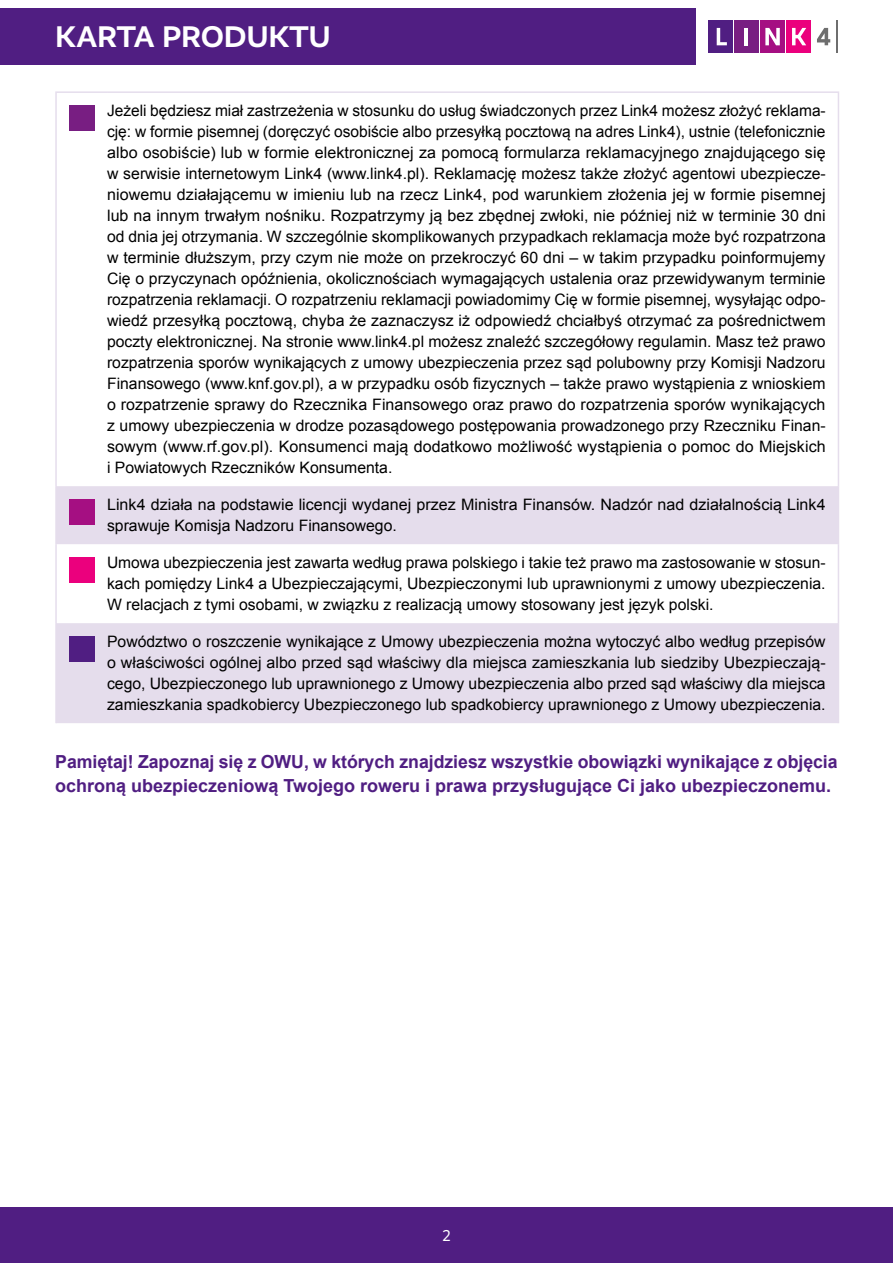
<style>
.page{position:relative;width:893px;height:1263px;background:#fff}
.page>*{position:absolute;margin:0;border:0;box-sizing:border-box;transform-origin:0 0}
.t1{font:700 30px "Link 4 Realist";letter-spacing:.01em;color:#fff}
.tekst_special{font:700 18px/24px "Arial";color:#501e82}
.tekst{font:15.75px/21px "Arial";color:#000;text-align:justify}
.t2{font:15.75px "Link 4 Realist";color:#fff}
</style>
<div class="page">
<div style="left:0;top:1208px;width:893px;height:55px;background:#501e82"></div>
<svg style="left:57px;top:486px;width:781px;height:237px;fill:#e5ddec"></svg>
<hr style="left:55px;top:93px;width:2px;height:393px;background:#e5ddec">
<hr style="left:838px;top:93px;width:1px;height:393px;background:#e5ddec">
<hr style="left:55px;top:486px;width:2px;height:58px;background:#e5ddec">
<hr style="left:838px;top:486px;width:1px;height:58px;background:#e5ddec">
<hr style="left:55px;top:544px;width:2px;height:79px;background:#e5ddec">
<hr style="left:838px;top:544px;width:1px;height:79px;background:#e5ddec">
<hr style="left:55px;top:623px;width:2px;height:100px;background:#e5ddec">
<hr style="left:838px;top:623px;width:1px;height:100px;background:#e5ddec">
<hr style="left:55px;top:91px;width:52px;height:2px;background:#e5ddec">
<hr style="left:107px;top:91px;width:732px;height:2px;background:#e5ddec">
<div style="left:69px;top:105px;width:25px;height:25px;background:#781e82"></div>
<div style="left:69px;top:499px;width:25px;height:25px;background:#a50f82"></div>
<div style="left:69px;top:557px;width:25px;height:25px;background:#eb007d"></div>
<div style="left:69px;top:636px;width:25px;height:25px;background:#501e82"></div>
<div style="left:0;top:8px;width:696px;height:57px;background:#501e82"></div>
<div style="left:760px;top:21px;width:25px;height:32px;background:#a50f82"></div>
<svg style="left:765px;top:28px;width:15px;height:17px"></svg>
<div style="left:786px;top:21px;width:25px;height:32px;background:#eb007d"></div>
<svg style="left:792px;top:28px;width:14px;height:17px"></svg>
<div style="left:734px;top:21px;width:25px;height:32px;background:#781e82"></div>
<hr style="left:745px;top:28px;width:3px;height:17px;background:#fff">
<div style="left:708px;top:21px;width:25px;height:32px;background:#501e82"></div>
<svg style="left:717px;top:28px;width:10px;height:17px"></svg>
<hr style="left:836px;top:21px;width:1px;height:32px;background:#6e6e6e">
<svg style="left:817px;top:28px;width:13px;height:17px"></svg>
<h1 class="t1" style="left:55px;top:19px;width:277px">KARTA PRODUKTU</h1>
<p class="tekst" style="left:107px;top:101px;width:720px">Jeżeli będziesz miał zastrzeżenia w stosunku do usług świadczonych przez Link4 możesz złożyć reklama&shy;cję: w formie pisemnej (doręczyć osobiście albo przesyłką pocztową na adres Link4), ustnie (telefonicznie albo osobiście) lub w formie elektronicznej za pomocą formularza reklamacyjnego znajdującego się w serwisie internetowym Link4 (www.link4.pl). Reklamację możesz także złożyć agentowi ubezpiecze&shy;niowemu działającemu w imieniu lub na rzecz Link4, pod warunkiem złożenia jej w formie pisemnej lub na innym trwałym nośniku. Rozpatrzymy ją bez zbędnej zwłoki, nie później niż w terminie 30 dni od dnia jej otrzymania. W szczególnie skomplikowanych przypadkach reklamacja może być rozpatrzona w terminie dłuższym, przy czym nie może on przekroczyć 60 dni – w takim przypadku poinformujemy Cię o przyczynach opóźnienia, okolicznościach wymagających ustalenia oraz przewidywanym terminie rozpatrzenia reklamacji. O rozpatrzeniu reklamacji powiadomimy Cię w formie pisemnej, wysyłając odpo&shy;wiedź przesyłką pocztową, chyba że zaznaczysz iż odpowiedź chciałbyś otrzymać za pośrednictwem poczty elektronicznej. Na stronie www.link4.pl możesz znaleźć szczegółowy regulamin. Masz też prawo rozpatrzenia sporów wynikających z umowy ubezpieczenia przez sąd polubowny przy Komisji Nadzoru Finansowego (www.knf.gov.pl), a w przypadku osób fizycznych – także prawo wystąpienia z wnioskiem o rozpatrzenie sprawy do Rzecznika Finansowego oraz prawo do rozpatrzenia sporów wynikających z umowy ubezpieczenia w drodze pozasądowego postępowania prowadzonego przy Rzeczniku Finan&shy;sowym (www.rf.gov.pl). Konsumenci mają dodatkowo możliwość wystąpienia o pomoc do Miejskich i Powiatowych Rzeczników Konsumenta.</p>
<p class="tekst" style="left:107px;top:495px;width:720px">Link4 działa na podstawie licencji wydanej przez Ministra Finansów. Nadzór nad działalnością Link4 sprawuje Komisja Nadzoru Finansowego.</p>
<p class="tekst" style="left:107px;top:552px;width:720px">Umowa ubezpieczenia jest zawarta według prawa polskiego i takie też prawo ma zastosowanie w stosun&shy;kach pomiędzy Link4 a Ubezpieczającymi, Ubezpieczonymi lub uprawnionymi z umowy ubezpieczenia.<br>W relacjach z tymi osobami, w związku z realizacją umowy stosowany jest język polski.</p>
<p class="tekst" style="left:107px;top:631px;width:720px">Powództwo o roszczenie wynikające z Umowy ubezpieczenia można wytoczyć albo według przepisów o właściwości ogólnej albo przed sąd właściwy dla miejsca zamieszkania lub siedziby Ubezpieczają&shy;cego, Ubezpieczonego lub uprawnionego z Umowy ubezpieczenia albo przed sąd właściwy dla miejsca zamieszkania spadkobiercy Ubezpieczonego lub spadkobiercy uprawnionego z Umowy ubezpieczenia.</p>
<p class="tekst_special" style="left:55px;top:751px;width:784px">Pamiętaj! Zapoznaj się z OWU, w których znajdziesz wszystkie obowiązki wynikające z objęcia ochroną ubezpieczeniową Twojego roweru i prawa przysługujące Ci jako ubezpieczonemu.</p>
<p class="t2" style="left:442px;top:1227px;width:10px">2</p>
</div>
